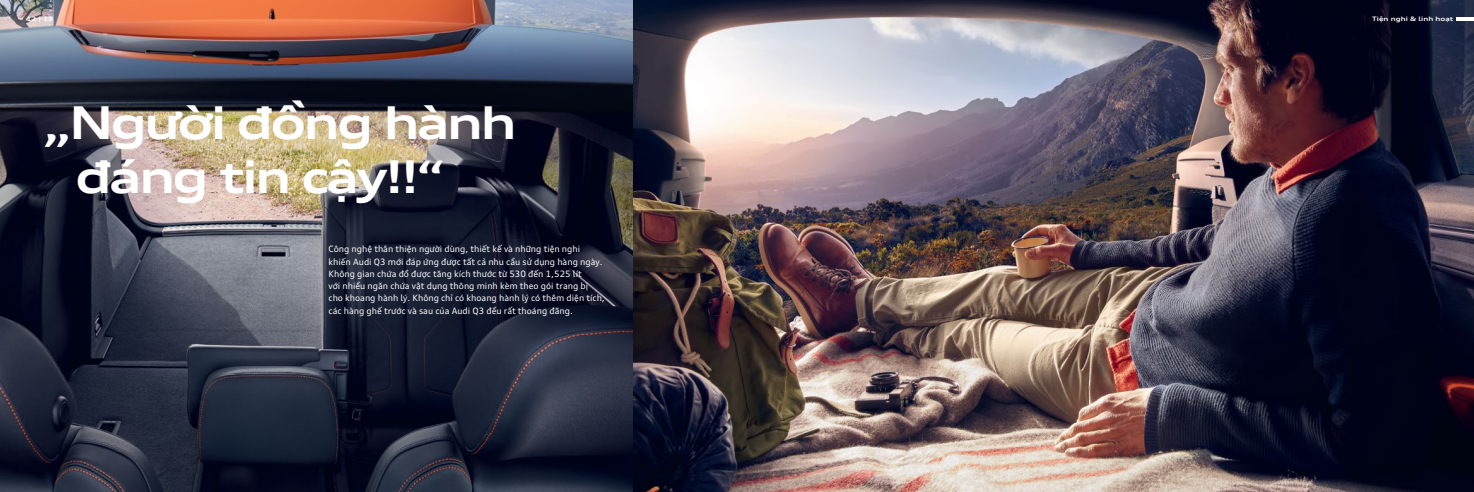
<style>
.page{position:relative;width:1474px;height:492px;background:#fff}
.page>*{position:absolute;margin:0;border:0;box-sizing:border-box;transform-origin:0 0}
.t1{font:700 expanded 45.06px/54.2px "Audi Type VN";letter-spacing:-.06em;color:#fff}
.t2{font:8.75px/12.2px "Audi Type VN";color:#fff}
.t3{font:700 expanded 6.12px "Audi Type VN";letter-spacing:.01em;color:#fff}
</style>
<div class="page">
<img style="left:0;top:0;width:1473px;height:491px">
<hr style="left:1456px;top:17px;width:17px;height:4px;background:#fff">
<p class="t3" style="left:26px;top:14px;width:28px">12 | 13</p>
<p class="t3" style="left:1371px;top:14px;width:83px">Tiện nghi &amp; linh hoạt</p>
<h1 class="t1" style="left:75px;top:91px;width:442px;text-indent:-32px">„Người đồng hành đáng tin cậy!!“</h1>
<p class="t2" style="left:328px;top:242px;width:278px">Công nghệ thân thiện người dùng, thiết kế và những tiện nghi khiến Audi Q3 mới đáp ứng được tất cả nhu cầu sử dụng hàng ngày.<br>Không gian chứa đồ được tăng kích thước từ 530 đến 1,525 lít<br>với nhiều ngăn chứa vật dụng thông minh kèm theo gói trang bị cho khoang hành lý. Không chỉ có khoang hành lý có thêm diện tích, các hàng ghế trước và sau của Audi Q3 đều rất thoáng đãng.</p>
</div>
